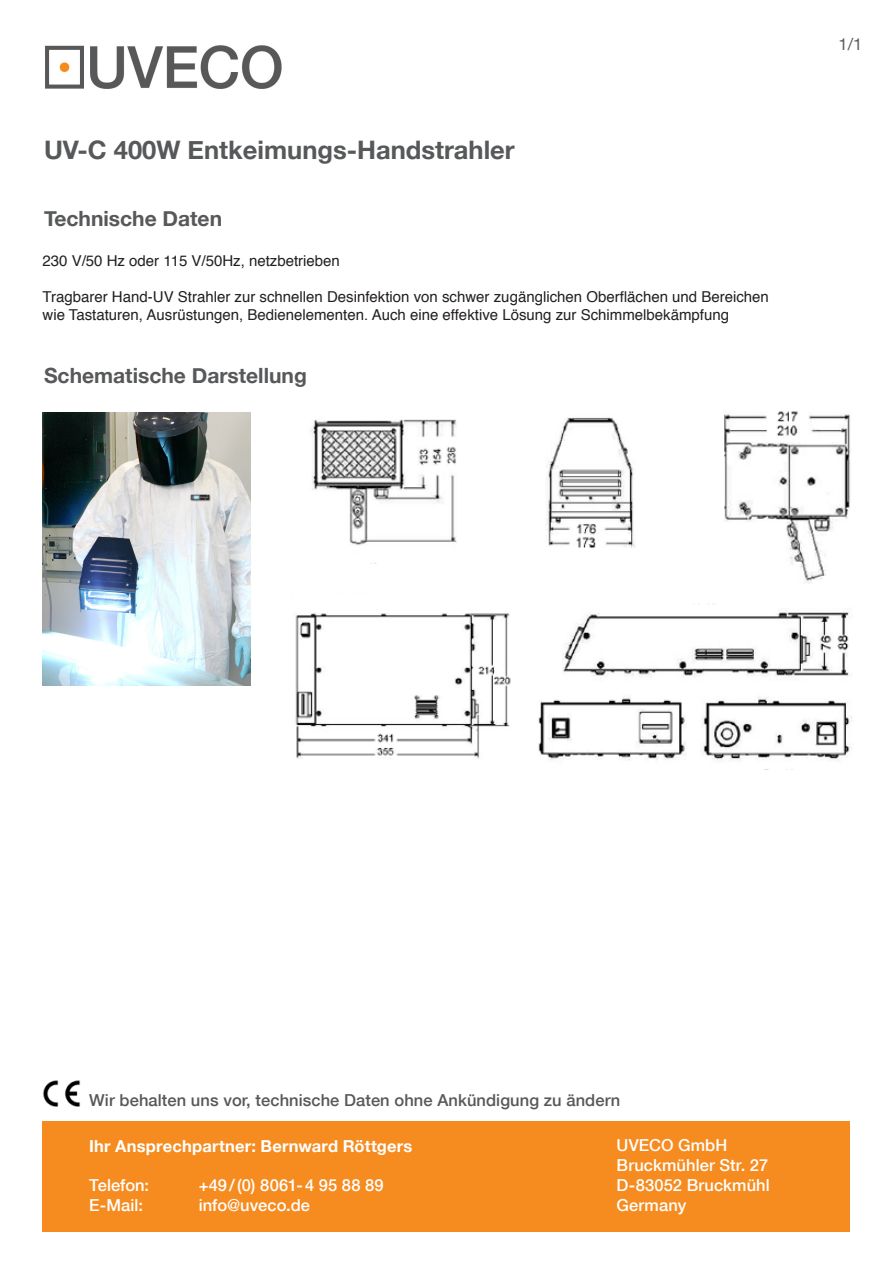
<style>
.page{position:relative;width:893px;height:1263px;background:#fff}
.page>*{position:absolute;margin:0;border:0;box-sizing:border-box;transform-origin:0 0}
.t1{font:700 25.5px "Helvetica Neue";color:#57585a}
.t2{font:700 21px "Helvetica Neue";color:#57585a}
.t3{font:500 16.5px/19.8px "Helvetica Neue";letter-spacing:.005em;color:#fff}
.t4{font:500 16.5px "Helvetica Neue";letter-spacing:.005em;color:#57585a}
.t5{font:700 16.5px "Helvetica Neue";letter-spacing:.01em;color:#fff}
.t6{font:16.5px "Helvetica Neue";color:#57585a}
.t7{font:15px/18px "Helvetica";color:#231f20}
</style>
<div class="page">
<div style="left:43px;top:1121px;width:807px;height:110px;background:#f68b1f"></div>
<img style="left:45px;top:45px;width:237px;height:44px">
<img style="left:43px;top:1080px;width:37px;height:27px">
<img style="left:295px;top:411px;width:557px;height:359px">
<img style="left:43px;top:412px;width:207px;height:273px">
<h1 class="t1" style="left:44px;top:134px;width:472px">UV-C 400W Entkeimungs-Handstrahler</h1>
<h2 class="t2" style="left:44px;top:206px;width:180px">Technische Daten</h2>
<p class="t7" style="left:43px;top:253px;width:299px">230 V/50 Hz oder 115 V/50Hz, netzbetrieben</p>
<p class="t7" style="left:43px;top:289px;width:728px">Tragbarer Hand-UV Strahler zur schnellen Desinfektion von schwer zugänglichen Oberflächen und Bereichen wie Tastaturen, Ausrüstungen, Bedienelementen. Auch eine effektive Lösung zur Schimmelbekämpfung</p>
<h2 class="t2" style="left:44px;top:363px;width:264px">Schematische Darstellung</h2>
<p class="t6" style="left:838px;top:35px;width:26px">1/1</p>
<p class="t4" style="left:89px;top:1090px;width:532px">Wir behalten uns vor, technische Daten ohne Ankündigung zu ändern</p>
<p class="t5" style="left:89px;top:1135px;width:325px">Ihr Ansprechpartner: Bernward Röttgers</p>
<p class="t3" style="left:89px;top:1175px;width:61px">Telefon:</p>
<p class="t3" style="left:199px;top:1175px;width:186px">+49/(0) 8061-4 95 88 89</p>
<p class="t3" style="left:89px;top:1195px;width:55px">E-Mail:</p>
<p class="t3" style="left:199px;top:1195px;width:113px">info@uveco.de</p>
<p class="t3" style="left:617px;top:1135px;width:155px">UVECO GmbH<br>Bruckmühler Str. 27<br>D-83052 Bruckmühl<br>Germany</p>
</div>
